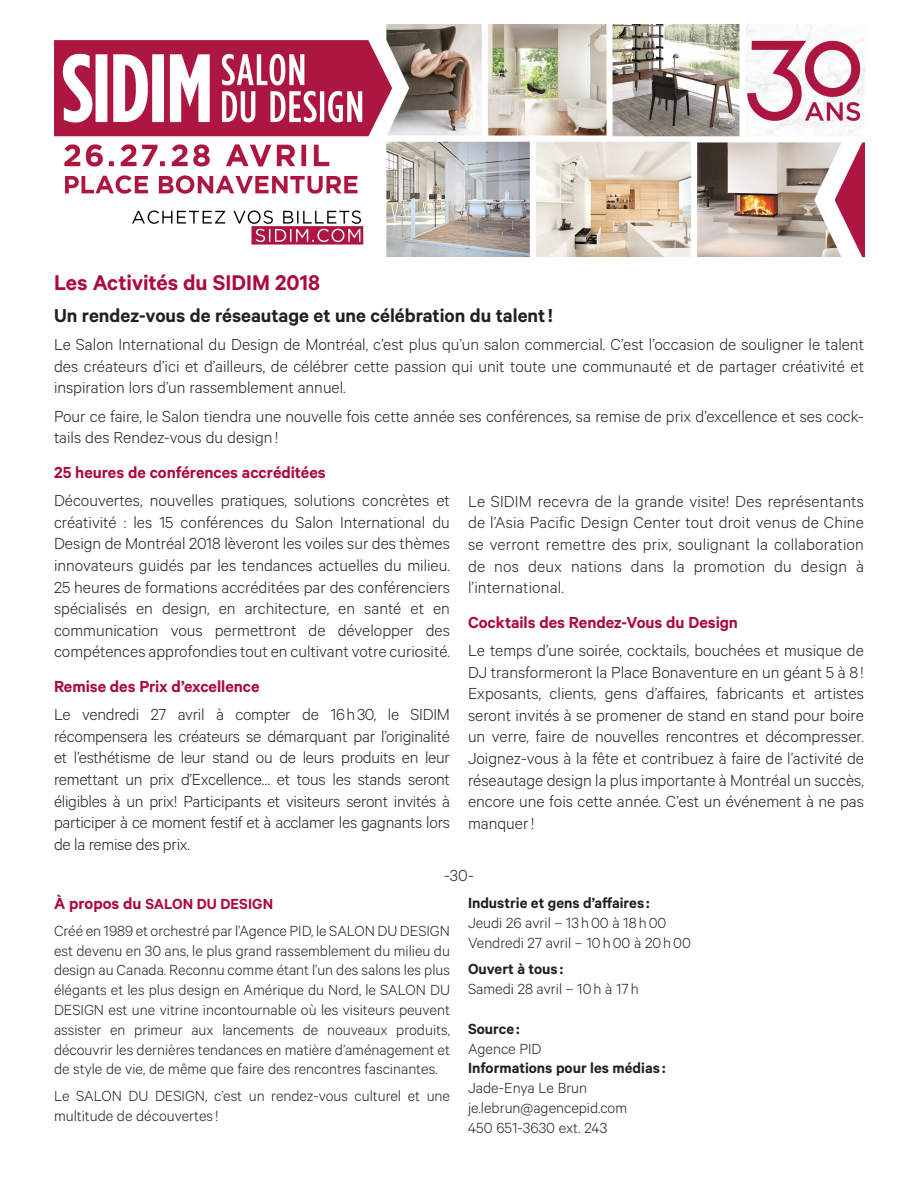
<style>
.page{position:relative;width:918px;height:1188px;background:#fff}
.page>*{position:absolute;margin:0;border:0;box-sizing:border-box;transform-origin:0 0}
.titre_module{font:600 24px "Calibre";color:#ad083f}
.titre_module-2{font:600 21px "Calibre";color:#231f20}
.texte{font:300 18px/21.6px "Calibre";color:#231f20;text-align:justify}
.sous-textes{font:600 18px "Calibre";color:#ad083f}
.texte-2{font:300 16.5px/19.8px "Calibre";color:#231f20}
.sous-textes-2{font:600 16.5px "Calibre";letter-spacing:.005em;color:#ad083f}
.s1{font-size:18px}
.s2{font-weight:600}
</style>
<div class="page">
<img style="left:54px;top:24px;width:810px;height:232px">
<p class="titre_module" style="left:54px;top:269px;width:268px">Les Activités du SIDIM 2018</p>
<p class="titre_module-2" style="left:54px;top:303px;width:500px">Un rendez-vous de réseautage et une célébration du talent!</p>
<p class="texte" style="left:54px;top:333px;width:812px">Le Salon International du Design de Montréal, c’est plus qu’un salon commercial. C’est l’occasion de souligner le talent des créateurs d’ici et d’ailleurs, de célébrer cette passion qui unit toute une communauté et de partager créativité et inspiration lors d’un rassemblement annuel.</p>
<p class="texte" style="left:54px;top:405px;width:811px">Pour ce faire, le Salon tiendra une nouvelle fois cette année ses conférences, sa remise de prix d’excellence et ses cock&shy;tails des Rendez-vous du design !</p>
<p class="sous-textes" style="left:54px;top:462px;width:273px">25 heures de conférences accréditées</p>
<p class="texte" style="left:54px;top:489px;width:398px">Découvertes, nouvelles pratiques, solutions concrètes et créativité : les 15 conférences du Salon International du Design de Montréal 2018 lèveront les voiles sur des thèmes innovateurs guidés par les tendances actuelles du milieu.<br>25 heures de formations accréditées par des conférenciers spécialisés en design, en architecture, en santé et en communication vous permettront de développer des compétences approfondies tout en cultivant votre curiosité.</p>
<p class="sous-textes" style="left:54px;top:676px;width:207px">Remise des Prix d’excellence</p>
<p class="texte" style="left:54px;top:703px;width:398px">Le vendredi 27 avril à compter de 16h30, le SIDIM récompensera les créateurs se démarquant par l’originalité et l’esthétisme de leur stand ou de leurs produits en leur remettant un prix d’Excellence… et tous les stands seront éligibles à un prix! Participants et visiteurs seront invités à participer à ce moment festif et à acclamer les gagnants lors de la remise des prix.</p>
<p class="texte" style="left:468px;top:490px;width:398px">Le SIDIM recevra de la grande visite! Des représentants de l’Asia Pacific Design Center tout droit venus de Chine se verront remettre des prix, soulignant la collaboration de nos deux nations dans la promotion du design à l’international.</p>
<p class="sous-textes" style="left:468px;top:611px;width:272px">Cocktails des Rendez-Vous du Design</p>
<p class="texte" style="left:468px;top:639px;width:398px">Le temps d’une soirée, cocktails, bouchées et musique de DJ transformeront la Place Bonaventure en un géant 5 à 8 !<br>Exposants, clients, gens d’affaires, fabricants et artistes seront invités à se promener de stand en stand pour boire un verre, faire de nouvelles rencontres et décompresser.<br>Joignez-vous à la fête et contribuez à faire de l’activité de réseautage design la plus importante à Montréal un succès, encore une fois cette année. C’est un événement à ne pas manquer!</p>
<p class="texte" style="left:444px;top:864px;width:31px">-30-</p>
<p class="sous-textes-2" style="left:54px;top:894px;width:221px"><span class="s1">À propos du</span> SALON DU DESIGN</p>
<p class="texte-2" style="left:54px;top:920px;width:398px;text-align:justify">Créé en 1989 et orchestré par l’Agence PID, le SALON DU DESIGN est devenu en 30 ans, le plus grand rassemblement du milieu du design au Canada. Reconnu comme étant l’un des salons les plus élégants et les plus design en Amérique du Nord, le SALON DU DESIGN est une vitrine incontournable où les visiteurs peuvent assister en primeur aux lancements de nouveaux produits, découvrir les dernières tendances en matière d’aménagement et de style de vie, de même que faire des rencontres fascinantes.</p>
<p class="texte-2" style="left:54px;top:1085px;width:398px">Le SALON DU DESIGN, c’est un rendez-vous culturel et une multitude de découvertes!</p>
<p class="texte-2" style="left:468px;top:892px;width:224px"><span class="s2">Industrie et gens d’affaires :<br></span>Jeudi 26 avril – 13 h00 à 18 h00<br>Vendredi 27 avril – 10h00 à 20h00</p>
<p class="texte-2" style="left:468px;top:959px;width:172px"><span class="s2">Ouvert à tous :<br></span>Samedi 28 avril – 10h à 17 h</p>
<p class="texte-2" style="left:468px;top:1018px;width:75px"><span class="s2">Source :<br></span>Agence PID</p>
<p class="texte-2" style="left:468px;top:1058px;width:199px"><span class="s2">Informations pour les médias :<br></span>Jade-Enya Le Brun je.lebrun@agencepid.com<br>450 651-3630 ext. 243</p>
</div>
